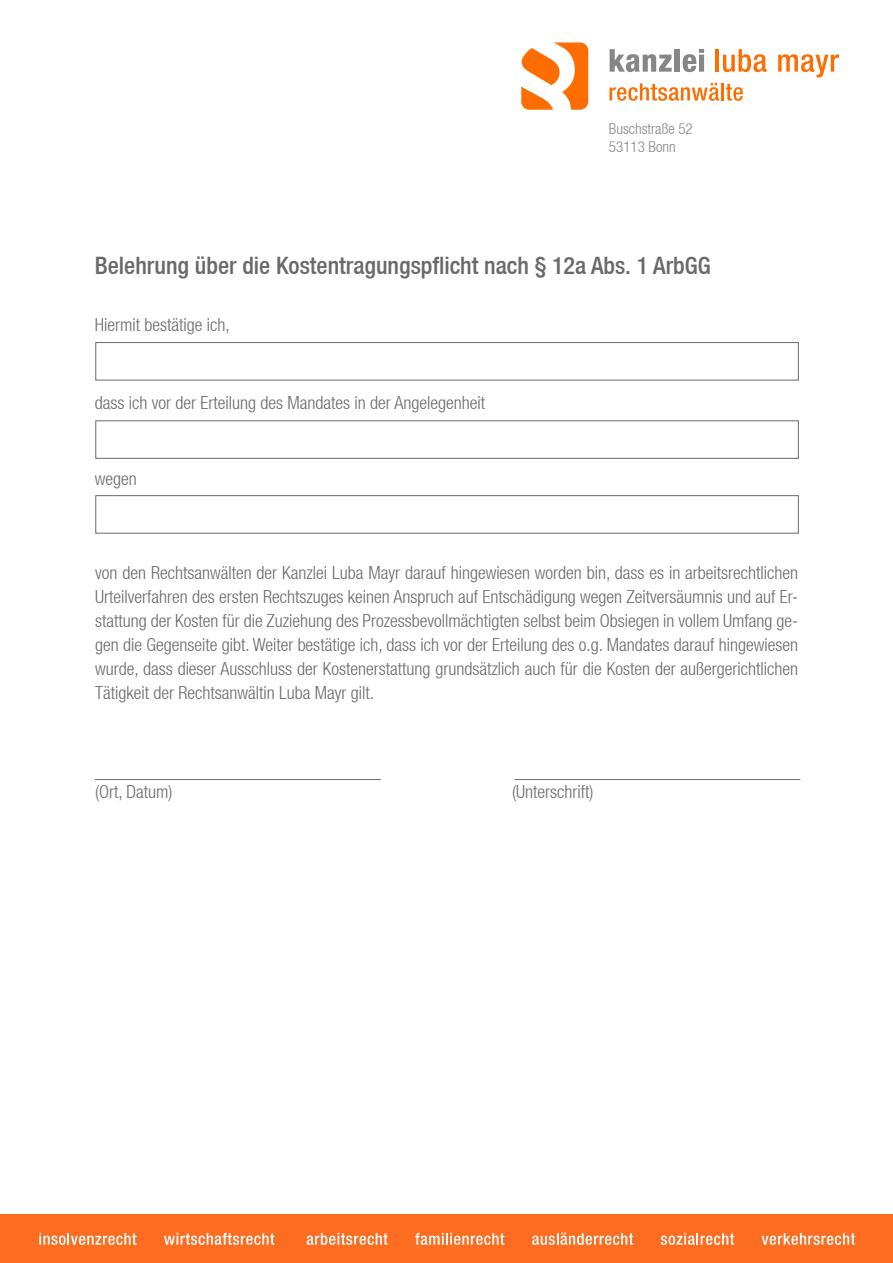
<style>
.page{position:relative;width:893px;height:1263px;background:#fff}
.page>*{position:absolute;margin:0;border:0;box-sizing:border-box;transform-origin:0 0}
.t1{font:500 condensed 24px "Helvetica Neue";color:#696969}
.t2{font:300 condensed 18px/24px "Helvetica Neue";color:#696969;text-align:justify}
.t3{font:300 condensed 15px/18px "Helvetica Neue";color:#858585}
</style>
<div class="page">
<svg style="left:521px;top:42px;width:67px;height:68px"></svg>
<svg style="left:610px;top:49px;width:62px;height:23px"></svg>
<div style="left:675px;top:49px;width:5px;height:23px;background:#868686"></div>
<svg style="left:683px;top:49px;width:21px;height:23px"></svg>
<hr style="left:716px;top:49px;width:3px;height:23px;background:#ff6c00">
<svg style="left:723px;top:49px;width:44px;height:23px"></svg>
<svg style="left:778px;top:54px;width:61px;height:23px"></svg>
<svg style="left:609px;top:83px;width:110px;height:18px"></svg>
<hr style="left:721px;top:83px;width:3px;height:17px;background:#ff6c00">
<svg style="left:726px;top:84px;width:17px;height:17px"></svg>
<div style="left:95px;top:342px;width:704px;height:38px;background:#fff;border:1px solid #696969"></div>
<div style="left:95px;top:420px;width:704px;height:39px;background:#fff;border:1px solid #696969"></div>
<div style="left:95px;top:495px;width:704px;height:38px;background:#fff;border:1px solid #696969"></div>
<hr style="left:515px;top:779px;width:285px;height:1px;background:#696969">
<hr style="left:95px;top:779px;width:286px;height:1px;background:#696969">
<div style="left:0;top:1214px;width:893px;height:49px;background:#fc6c21"></div>
<svg style="left:39px;top:1233px;width:97px;height:12px"></svg>
<svg style="left:164px;top:1233px;width:110px;height:12px"></svg>
<svg style="left:307px;top:1233px;width:81px;height:12px"></svg>
<svg style="left:415px;top:1233px;width:89px;height:12px"></svg>
<svg style="left:532px;top:1232px;width:101px;height:13px"></svg>
<svg style="left:661px;top:1233px;width:73px;height:12px"></svg>
<svg style="left:762px;top:1233px;width:93px;height:12px"></svg>
<p class="t3" style="left:609px;top:120px;width:85px">Buschstraße 52<br>53113 Bonn</p>
<h1 class="t1" style="left:95px;top:252px;width:617px">Belehrung über die Kostentragungspflicht nach § 12a Abs. 1 ArbGG</h1>
<p class="t2" style="left:95px;top:313px;width:136px">Hiermit bestätige ich,</p>
<p class="t2" style="left:95px;top:391px;width:392px">dass ich vor der Erteilung des Mandates in der Angelegenheit</p>
<p class="t2" style="left:95px;top:466px;width:43px">wegen</p>
<p class="t2" style="left:95px;top:560px;width:704px">von den Rechtsanwälten der Kanzlei Luba Mayr darauf hingewiesen worden bin, dass es in arbeitsrechtlichen Urteilverfahren des ersten Rechtszuges keinen Anspruch auf Entschädigung wegen Zeitversäumnis und auf Er&shy;stattung der Kosten für die Zuziehung des Prozessbevollmächtigten selbst beim Obsiegen in vollem Umfang ge&shy;gen die Gegenseite gibt. Weiter bestätige ich, dass ich vor der Erteilung des o.g. Mandates darauf hingewiesen wurde, dass dieser Ausschluss der Kostenerstattung grundsätzlich auch für die Kosten der außergerichtlichen Tätigkeit der Rechtsanwältin Luba Mayr gilt.</p>
<p class="t2" style="left:95px;top:779px;width:79px">(Ort, Datum)</p>
<p class="t2" style="left:512px;top:779px;width:83px">(Unterschrift)</p>
</div>
